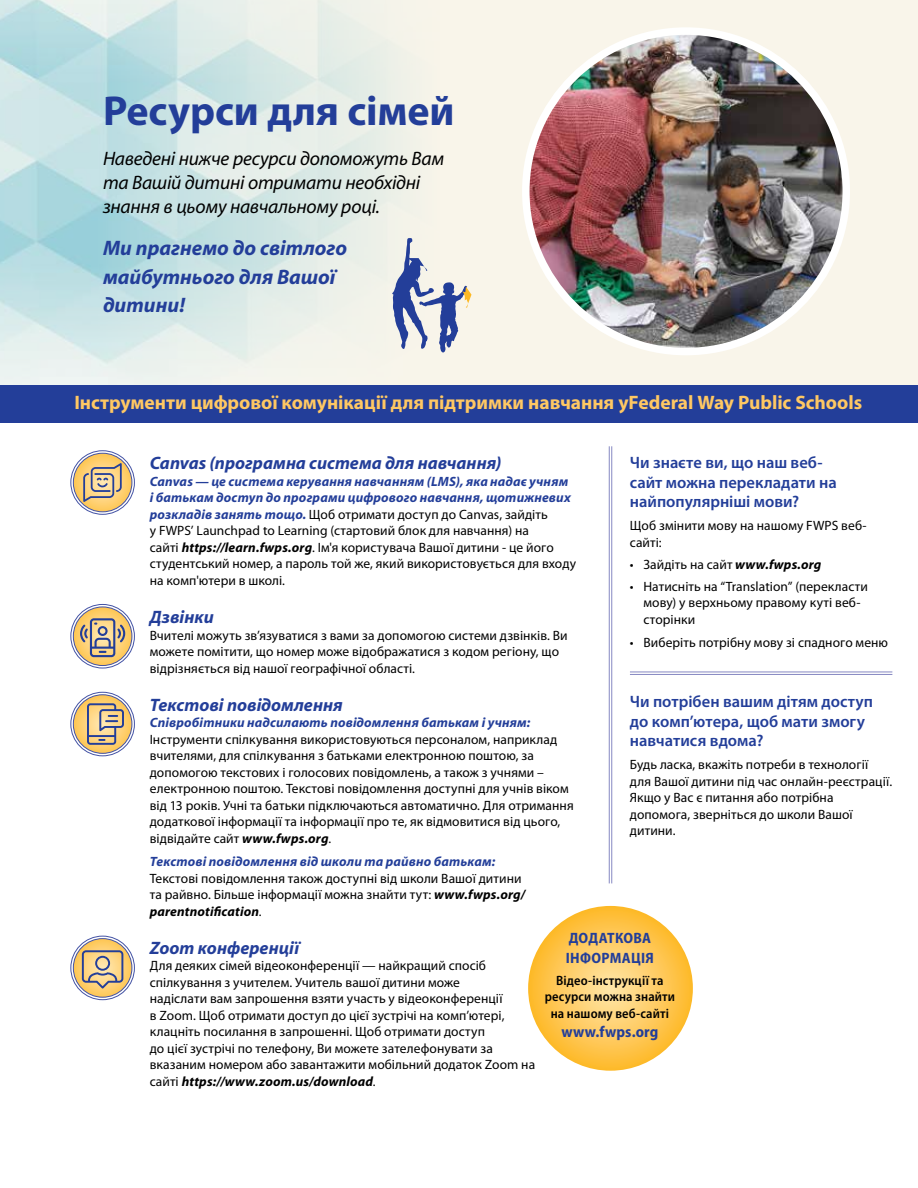
<style>
.page{position:relative;width:918px;height:1188px;background:#fff}
.page>*{position:absolute;margin:0;border:0;box-sizing:border-box;transform-origin:0 0}
.t1{font:700 42px "Myriad Pro";letter-spacing:-.005em;color:#233e99}
.t2{font:italic 700 21px/28.5px "Myriad Pro";color:#233e99}
.t3{font:italic 19.5px/24px "Myriad Pro";letter-spacing:-.015em;color:#000}
.t4{font:700 19.5px "Myriad Pro";color:#ffc863}
.t5{font:italic 700 18px "Myriad Pro";color:#233e99}
.t6{font:600 16.5px/19.5px "Myriad Pro";color:#233e99}
.t7{font:700 semi-condensed 15.75px "Myriad Pro";letter-spacing:.01em;color:#233e99}
.t8{font:700 semi-condensed 15px/19.5px "Myriad Pro";letter-spacing:.02em;color:#233e99}
.t9{font:13.5px/16.5px "Myriad Pro";letter-spacing:.005em;color:#000}
.t10{font:italic 700 13.5px "Myriad Pro";letter-spacing:.01em;color:#233e99}
.t11{font:600 semi-condensed 13.5px/16.5px "Myriad Pro";letter-spacing:.01em;color:#000;text-align:center}
.s1{font-weight:700;font-style:italic}
.s2{font-weight:700;font-style:italic;color:#233e99}
.s3{font-stretch:semi-condensed}
</style>
<div class="page">
<div style="left:0;top:0;width:918px;height:387px;background:#f9f5ea"></div>
<img style="left:0;top:0;width:673px;height:385px">
<hr style="left:612px;top:446px;width:1px;height:437px;background:#8688c2">
<hr style="left:609px;top:446px;width:1px;height:437px;background:#8688c2">
<div style="left:0;top:385px;width:918px;height:38px;background:#233e99"></div>
<hr style="left:630px;top:674px;width:262px;height:1px;background:#8688c2">
<hr style="left:630px;top:672px;width:262px;height:1px;background:#8688c2">
<svg style="left:73px;top:695px;width:59px;height:58px"></svg>
<div style="left:71px;top:692px;width:64px;height:64px;border:1px solid #4352a4;border-radius:50%"></div>
<div style="left:73px;top:695px;width:59px;height:59px;border:1px solid #4352a4;border-radius:50%"></div>
<svg style="left:87px;top:703px;width:37px;height:42px;background:#baa88c"></svg>
<svg style="left:73px;top:939px;width:59px;height:58px"></svg>
<div style="left:71px;top:936px;width:64px;height:64px;border:1px solid #4352a4;border-radius:50%"></div>
<div style="left:73px;top:938px;width:59px;height:59px;border:1px solid #4352a4;border-radius:50%"></div>
<svg style="left:82px;top:950px;width:41px;height:39px;background:#c6b08a"></svg>
<svg style="left:73px;top:607px;width:59px;height:59px"></svg>
<div style="left:71px;top:604px;width:64px;height:64px;border:1px solid #4352a4;border-radius:50%"></div>
<div style="left:73px;top:607px;width:59px;height:59px;border:1px solid #4352a4;border-radius:50%"></div>
<svg style="left:80px;top:618px;width:45px;height:39px;background:#baa688"></svg>
<svg style="left:73px;top:453px;width:59px;height:59px"></svg>
<div style="left:71px;top:450px;width:64px;height:65px;border:1px solid #4352a4;border-radius:50%"></div>
<div style="left:73px;top:453px;width:59px;height:59px;border:1px solid #4352a4;border-radius:50%"></div>
<svg style="left:83px;top:463px;width:39px;height:39px;background:#c5af8b"></svg>
<svg style="left:528px;top:906px;width:165px;height:165px;background:#fec857"></svg>
<img style="left:526px;top:31px;width:320px;height:321px;border-radius:160px">
<div style="left:522px;top:27px;width:328px;height:328px;border:8px solid #fff;border-radius:50%"></div>
<svg style="left:392px;top:238px;width:79px;height:115px"></svg>
<h1 class="t1" style="left:103px;top:83px;width:353px">Ресурси для сімей</h1>
<h3 class="t3" style="left:103px;top:147px;width:343px">Наведені нижче ресурси допоможуть Вам та Вашій дитині отримати необхідні знання в цьому навчальному році.</h3>
<h2 class="t2" style="left:103px;top:233px;width:246px">Ми прагнемо до світлого майбутнього для Вашої дитини!</h2>
<h3 class="t4" style="left:75px;top:390px;width:789px">Інструменти цифрової комунікації для підтримки навчання уFederal Way Public Schools</h3>
<p class="t6" style="left:630px;top:453px;width:208px">Чи знаєте ви, що наш веб&shy;сайт можна перекладати на найпопулярніші мови?</p>
<p class="t9" style="left:630px;top:517px;width:238px">Щоб змінити мову на нашому FWPS веб&shy;сайті:</p>
<p class="t9" style="left:630px;top:556px;width:193px">• Зайдіть на сайт <span class="s1">www.fwps.org</span></p>
<p class="t9" style="left:643px;top:578px;width:226px;text-indent:-14px">• Натисніть на “Translation” (перекласти мову) у верхньому правому куті веб&shy;сторінки</p>
<p class="t9" style="left:630px;top:634px;width:260px">• Виберіть потрібну мову зі спадного меню</p>
<h3 class="t5" style="left:150px;top:452px;width:353px">Canvas (програмна система для навчання)</h3>
<p class="t9" style="left:150px;top:473px;width:428px"><span class="s2">Canvas — це система керування навчанням (LMS), яка надає учням<br>і батькам доступ до програми цифрового навчання, щотижневих розкладів занять тощо.</span> Щоб отримати доступ до Canvas, зайдіть<br>у FWPS’ Launchpad to Learning (стартовий блок для навчання) на<br>сайті <span class="s1">https://learn.fwps.org</span>. Ім'я користувача Вашої дитини - це його студентський номер, а пароль той же, який використовується для входу на комп'ютери в школі.</p>
<h3 class="t5" style="left:150px;top:605px;width:66px">Дзвінки</h3>
<p class="t9" style="left:150px;top:627px;width:419px">Вчителі можуть зв’язуватися з вами за допомогою системи дзвінків. Ви можете помітити, що номер може відображатися з кодом регіону, що відрізняється від нашої географічної області.</p>
<h3 class="t5" style="left:150px;top:693px;width:195px">Текстові повідомлення</h3>
<p class="t10" style="left:150px;top:714px;width:382px">Співробітники надсилають повідомлення батькам і учням:</p>
<p class="t9" style="left:150px;top:731px;width:425px">Інструменти спілкування використовуються персоналом, наприклад вчителями, для спілкування з батьками електронною поштою, за допомогою текстових і голосових повідомлень, а також з учнями – електронною поштою. Текстові повідомлення доступні для учнів віком від 13 років. Учні та батьки підключаються автоматично. Для отримання додаткової інформації та інформації про те, як відмовитися від цього, відвідайте сайт <span class="s1">www.fwps.org</span><span class="s3">.</span></p>
<p class="t10" style="left:150px;top:853px;width:347px">Текстові повідомлення від школи та райвно батькам:</p>
<p class="t9" style="left:150px;top:870px;width:377px">Текстові повідомлення також доступні від школи Вашої дитини та райвно. Більше інформації можна знайти тут: <span class="s1">www.fwps.org/ parentnotification</span><span class="s3">.</span></p>
<h3 class="t5" style="left:150px;top:936px;width:151px">Zoom конференції</h3>
<p class="t9" style="left:150px;top:957px;width:387px">Для деяких сімей відеоконференції — найкращий спосіб спілкування з учителем. Учитель вашої дитини може<br>надіслати вам запрошення взяти участь у відеоконференції<br>в Zoom. Щоб отримати доступ до цієї зустрічі на комп’ютері, клацніть посилання в запрошенні. Щоб отримати доступ<br>до цієї зустрічі по телефону, Ви можете зателефонувати за вказаним номером або завантажити мобільний додаток Zoom на сайті <span class="s1">https://www.zoom.us/download</span><span class="s3">.</span></p>
<p class="t6" style="left:630px;top:691px;width:245px">Чи потрібен вашим дітям доступ до комп’ютера, щоб мати змогу навчатися вдома?</p>
<p class="t9" style="left:630px;top:756px;width:264px">Будь ласка, вкажіть потреби в технології для Вашої дитини під час онлайн-реєстрації.<br>Якщо у Вас є питання або потрібна допомога, зверніться до школи Вашої дитини.</p>
<p class="t8" style="left:566px;top:928px;width:89px">ДОДАТКОВА<br>ІНФОРМАЦІЯ</p>
<p class="t11" style="left:545px;top:971px;width:132px">Відео-інструкції та ресурси можна знайти на нашому веб-сайті</p>
<p class="t7" style="left:561px;top:1021px;width:99px">www.fwps.org</p>
</div>
